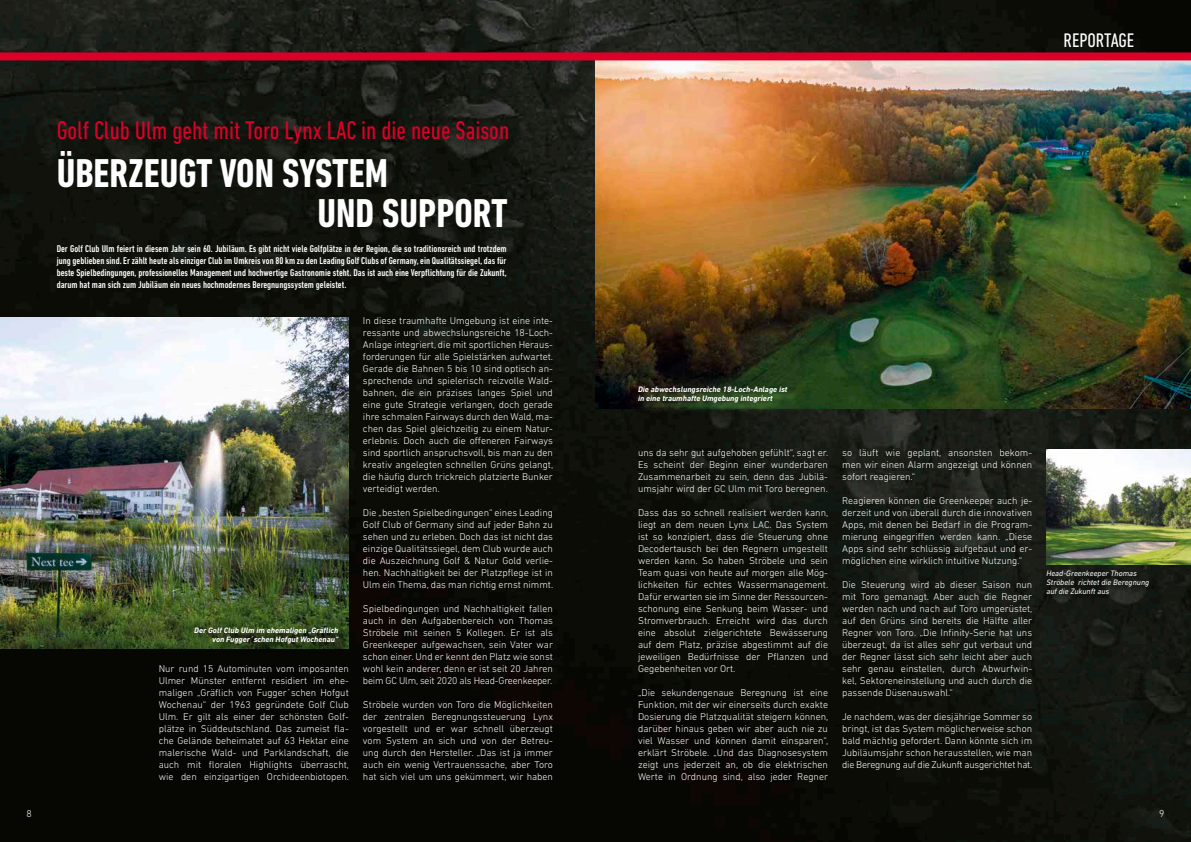
<style>
.page{position:relative;width:1191px;height:842px;background:#fff}
.page>*{position:absolute;margin:0;border:0;box-sizing:border-box;transform-origin:0 0}
.t1{font:700 condensed 41px/40.4px "DIN Next LT Pro";color:#fff}
.t2{font:condensed 26px "DIN Next LT Pro";color:#db0028}
.t3{font:condensed 20px "DIN Next LT Pro";color:#fff}
.t4{font:300 10px/12px "DIN Next LT Pro";color:#fff;text-align:justify}
.t5{font:500 condensed 10px/12px "DIN Next LT Pro";color:#fff;text-align:justify}
.t6{font:italic 700 8px/9px "DIN Next LT Pro";color:#fff}
.t7{font:italic 8px/9px "DIN Next LT Pro";color:#fff}
</style>
<div class="page">
<img style="left:0;top:0;width:1191px;height:842px">
<img style="left:595px;top:60px;width:596px;height:348px">
<img style="left:1046px;top:449px;width:145px;height:115px">
<img style="left:0;top:318px;width:349px;height:330px">
<div style="left:639px;top:387px;width:159px;height:27px;background:#87be55;opacity:.75"></div>
<div style="left:195px;top:628px;width:154px;height:26px;background:#000;opacity:.75"></div>
<svg style="left:1044px;top:568px;width:111px;height:33px;background:#191b16"></svg>
<div style="left:0;top:52px;width:1191px;height:8px;background:#db0028"></div>
<h2 class="t2" style="left:57px;top:116px;width:454px">Golf Club Ulm geht mit Toro Lynx LAC in die neue Saison</h2>
<h1 class="t1" style="left:317px;top:153px;width:192px;text-indent:-261px">ÜBERZEUGT VON SYSTEM<br>UND SUPPORT</h1>
<p class="t5" style="left:57px;top:243px;width:451px">Der Golf Club Ulm feiert in diesem Jahr sein 60. Jubiläum. Es gibt nicht viele Golfplätze in der Region, die so traditionsreich und trotzdem jung geblieben sind. Er zählt heute als einziger Club im Umkreis von 80 km zu den Leading Golf Clubs of Germany, ein Qualitätssiegel, das für beste Spielbedingungen, professionelles Management und hochwertige Gastronomie steht. Das ist auch eine Verpflichtung für die Zukunft, darum hat man sich zum Jubiläum ein neues hochmodernes Beregnungssystem geleistet.</p>
<p class="t6" style="left:194px;top:626px;width:146px;text-align:right">Der Golf Club Ulm im ehemaligen „Gräflich von Fugger´schen Hofgut Wochenau“</p>
<p class="t4" style="left:159px;top:662px;width:192px">Nur rund 15 Autominuten vom imposanten Ulmer Münster entfernt residiert im ehe&shy;maligen „Gräflich von Fugger´schen Hofgut Wochenau“ der 1963 gegründete Golf Club Ulm. Er gilt als einer der schönsten Golf&shy;plätze in Süddeutschland. Das zumeist fla&shy;che Gelände beheimatet auf 63 Hektar eine malerische Wald- und Parklandschaft, die auch mit floralen Highlights überrascht, wie den einzigartigen Orchideenbiotopen.</p>
<p class="t4" style="left:363px;top:314px;width:192px;text-align:left">In diese traumhafte Umgebung ist eine inte&shy;ressante und abwechslungsreiche 18-Loch-Anlage integriert, die mit sportlichen Heraus&shy;forderungen für alle Spielstärken aufwartet.<br>Gerade die Bahnen 5 bis 10 sind optisch an&shy;sprechende und spielerisch reizvolle Wald&shy;bahnen, die ein präzises langes Spiel und eine gute Strategie verlangen, doch gerade ihre schmalen Fairways durch den Wald, ma&shy;chen das Spiel gleichzeitig zu einem Natur&shy;erlebnis. Doch auch die offeneren Fairways sind sportlich anspruchsvoll, bis man zu den kreativ angelegten schnellen Grüns gelangt, die häufig durch trickreich platzierte Bunker verteidigt werden.</p>
<p class="t4" style="left:363px;top:506px;width:192px">Die „besten Spielbedingungen“ eines Leading Golf Club of Germany sind auf jeder Bahn zu sehen und zu erleben. Doch das ist nicht das einzige Qualitätssiegel, dem Club wurde auch die Auszeichnung Golf &amp; Natur Gold verlie&shy;hen. Nachhaltigkeit bei der Platzpflege ist in Ulm ein Thema, das man richtig ernst nimmt.</p>
<p class="t4" style="left:363px;top:602px;width:191px">Spielbedingungen und Nachhaltigkeit fallen auch in den Aufgabenbereich von Thomas Ströbele mit seinen 5 Kollegen. Er ist als Greenkeeper aufgewachsen, sein Vater war schon einer. Und er kennt den Platz wie sonst wohl kein anderer, denn er ist seit 20 Jahren beim GC Ulm, seit 2020 als Head-Greenkeeper.</p>
<p class="t4" style="left:363px;top:698px;width:191px">Ströbele wurden von Toro die Möglichkeiten der zentralen Beregnungssteuerung Lynx vorgestellt und er war schnell überzeugt vom System an sich und von der Betreu&shy;ung durch den Hersteller. „Das ist ja immer auch ein wenig Vertrauenssache, aber Toro hat sich viel um uns gekümmert, wir haben</p>
<h3 class="t3" style="left:1063px;top:29px;width:72px">REPORTAGE</h3>
<p class="t6" style="left:638px;top:385px;width:151px">Die abwechslungsreiche 18-Loch-Anlage ist in eine traumhafte Umgebung integriert</p>
<p class="t4" style="left:638px;top:446px;width:192px">uns da sehr gut aufgehoben gefühlt“, sagt er.<br>Es scheint der Beginn einer wunderbaren Zusammenarbeit zu sein, denn das Jubilä&shy;umsjahr wird der GC Ulm mit Toro beregnen.</p>
<p class="t4" style="left:638px;top:506px;width:192px">Dass das so schnell realisiert werden kann, liegt an dem neuen Lynx LAC. Das System ist so konzipiert, dass die Steuerung ohne Decodertausch bei den Regnern umgestellt werden kann. So haben Ströbele und sein Team quasi von heute auf morgen alle Mög&shy;lichkeiten für echtes Wassermanagement.<br>Dafür erwarten sie im Sinne der Ressourcen&shy;schonung eine Senkung beim Wasser- und Stromverbrauch. Erreicht wird das durch eine absolut zielgerichtete Bewässerung auf dem Platz, präzise abgestimmt auf die jeweiligen Bedürfnisse der Pflanzen und Gegebenheiten vor Ort.</p>
<p class="t4" style="left:638px;top:686px;width:192px">„Die sekundengenaue Beregnung ist eine Funktion, mit der wir einerseits durch exakte Dosierung die Platzqualität steigern können, darüber hinaus geben wir aber auch nie zu viel Wasser und können damit einsparen“, erklärt Ströbele. „Und das Diagnosesystem zeigt uns jederzeit an, ob die elektrischen Werte in Ordnung sind, also jeder Regner</p>
<p class="t4" style="left:842px;top:446px;width:191px">so läuft wie geplant, ansonsten bekom&shy;men wir einen Alarm angezeigt und können sofort reagieren.“</p>
<p class="t4" style="left:842px;top:494px;width:191px">Reagieren können die Greenkeeper auch je&shy;derzeit und von überall durch die innovativen Apps, mit denen bei Bedarf in die Program&shy;mierung eingegriffen werden kann. „Diese Apps sind sehr schlüssig aufgebaut und er&shy;möglichen eine wirklich intuitive Nutzung.“</p>
<p class="t4" style="left:842px;top:578px;width:192px">Die Steuerung wird ab dieser Saison nun mit Toro gemanagt. Aber auch die Regner werden nach und nach auf Toro umgerüstet, auf den Grüns sind bereits die Hälfte aller Regner von Toro. „Die Infinity-Serie hat uns überzeugt, da ist alles sehr gut verbaut und der Regner lässt sich sehr leicht aber auch sehr genau einstellen, durch Abwurfwin&shy;kel, Sektoreneinstellung und auch durch die passende Düsenauswahl.“</p>
<p class="t4" style="left:842px;top:710px;width:192px">Je nachdem, was der diesjährige Sommer so bringt, ist das System möglicherweise schon bald mächtig gefordert. Dann könnte sich im Jubiläumsjahr schon herausstellen, wie man die Beregnung auf die Zukunft ausgerichtet hat.</p>
<p class="t7" style="left:1046px;top:569px;width:104px">Head-Greenkeeper Thomas<br>Ströbele richtet die Beregnung auf die Zukunft aus</p>
<p class="t4" style="left:27px;top:808px;width:7px">8</p>
<p class="t4" style="left:1159px;top:808px;width:7px">9</p>
</div>
